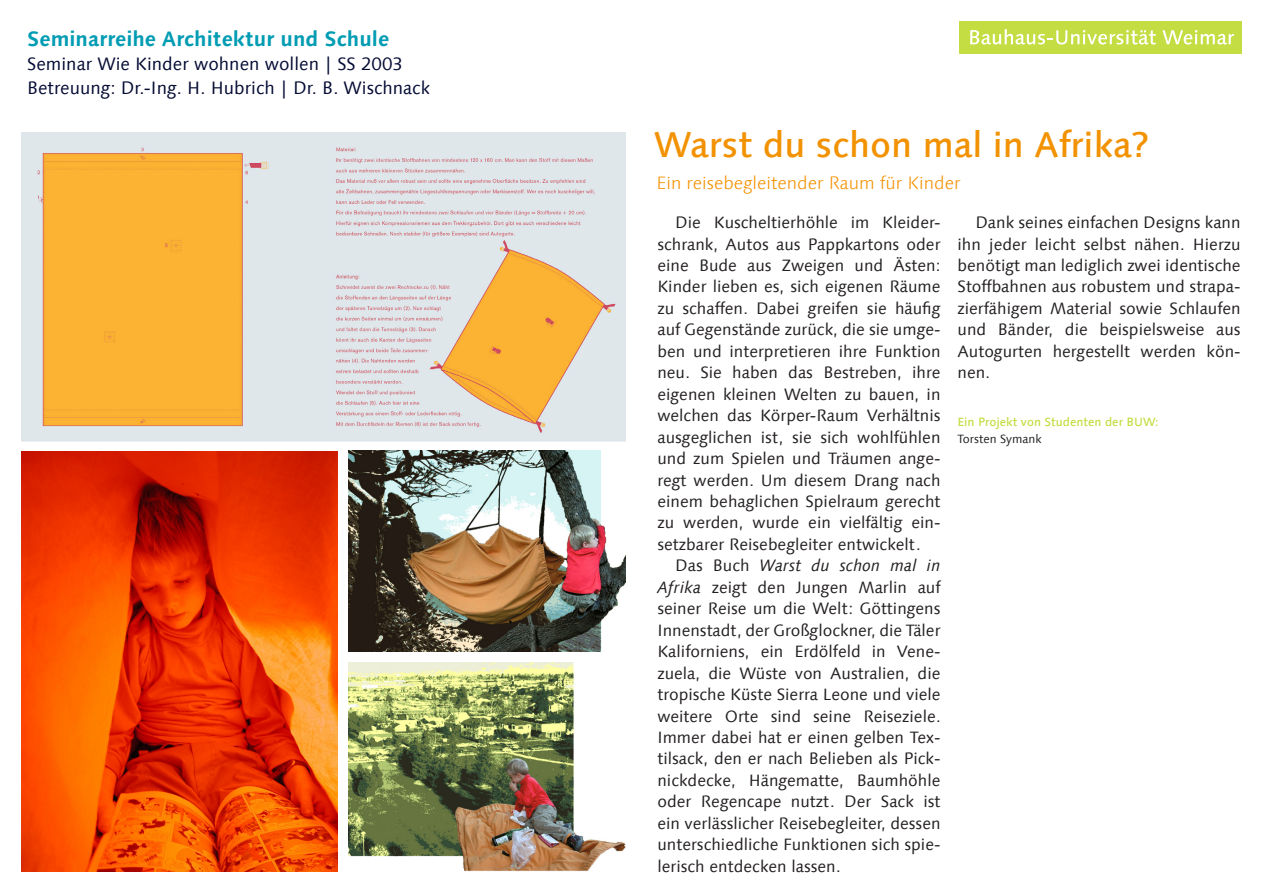
<style>
.page{position:relative;width:1263px;height:893px;background:#fff}
.page>*{position:absolute;margin:0;border:0;box-sizing:border-box;transform-origin:0 0}
.t1{font:500 36px "Linotype Syntax Com";color:#f29200}
.t2{font:700 21px "Linotype Syntax Com";color:#009cb3}
.t3{font:18px/24px "Linotype Syntax Com";color:#040b33}
.t4{font:300 18px "Linotype Syntax Com";color:#f49100}
.t5{font:16.5px/21.5px "Linotype Syntax Com";color:#231f20;text-align:justify}
.t6{font:500 12px "Linotype Syntax Com";color:#c4dd42}
.t7{font:12px "Linotype Syntax Com";color:#231f20}
.s1{font-style:italic}
</style>
<div class="page">
<div style="left:960px;top:21px;width:282px;height:33px;background:#c4dd42"></div>
<svg style="left:970px;top:29px;width:186px;height:16px"></svg>
<svg style="left:1162px;top:30px;width:72px;height:15px"></svg>
<img style="left:21px;top:133px;width:604px;height:308px">
<img style="left:21px;top:452px;width:317px;height:420px">
<img style="left:348px;top:451px;width:277px;height:200px">
<img style="left:348px;top:662px;width:277px;height:210px">
<p class="t2" style="left:27px;top:26px;width:363px">Seminarreihe Architektur und Schule</p>
<p class="t3" style="left:27px;top:52px;width:404px">Seminar Wie Kinder wohnen wollen | SS 2003<br>Betreuung: Dr.-Ing. H. Hubrich | Dr. B. Wischnack</p>
<h1 class="t1" style="left:654px;top:121px;width:496px">Warst du schon mal in Afrika?</h1>
<p class="t4" style="left:656px;top:172px;width:306px">Ein reisebegleitender Raum für Kinder</p>
<p class="t5" style="left:657px;top:212px;width:285px;text-indent:18px">Die Kuscheltierhöhle im Kleider&shy;schrank, Autos aus Pappkartons oder eine Bude aus Zweigen und Ästen:<br>Kinder lieben es, sich eigenen Räume zu schaffen. Dabei greifen sie häufig auf Gegenstände zurück, die sie umge&shy;ben und interpretieren ihre Funktion neu. Sie haben das Bestreben, ihre eigenen kleinen Welten zu bauen, in welchen das Körper-Raum Verhältnis ausgeglichen ist, sie sich wohlfühlen und zum Spielen und Träumen ange&shy;regt werden. Um diesem Drang nach einem behaglichen Spielraum gerecht zu werden, wurde ein vielfältig ein&shy;setzbarer Reisebegleiter entwickelt.</p>
<p class="t5" style="left:657px;top:555px;width:285px;text-indent:18px">Das Buch <span class="s1">Warst du schon mal in Afrika</span> zeigt den Jungen Marlin auf seiner Reise um die Welt: Göttingens Innenstadt, der Großglockner, die Täler Kaliforniens, ein Erdölfeld in Vene&shy;zuela, die Wüste von Australien, die tropische Küste Sierra Leone und viele weitere Orte sind seine Reiseziele.<br>Immer dabei hat er einen gelben Tex&shy;tilsack, den er nach Belieben als Pick&shy;nickdecke, Hängematte, Baumhöhle oder Regencape nutzt. Der Sack ist ein verlässlicher Reisebegleiter, dessen unterschiedliche Funktionen sich spie&shy;lerisch entdecken lassen.</p>
<p class="t5" style="left:957px;top:212px;width:285px;text-indent:18px">Dank seines einfachen Designs kann ihn jeder leicht selbst nähen. Hierzu benötigt man lediglich zwei identische Stoffbahnen aus robustem und strapa&shy;zierfähigem Material sowie Schlaufen und Bänder, die beispielsweise aus Autogurten hergestellt werden kön&shy;nen.</p>
<p class="t6" style="left:957px;top:414px;width:203px">Ein Projekt von Studenten der BUW:</p>
<p class="t7" style="left:957px;top:431px;width:86px">Torsten Symank</p>
</div>
